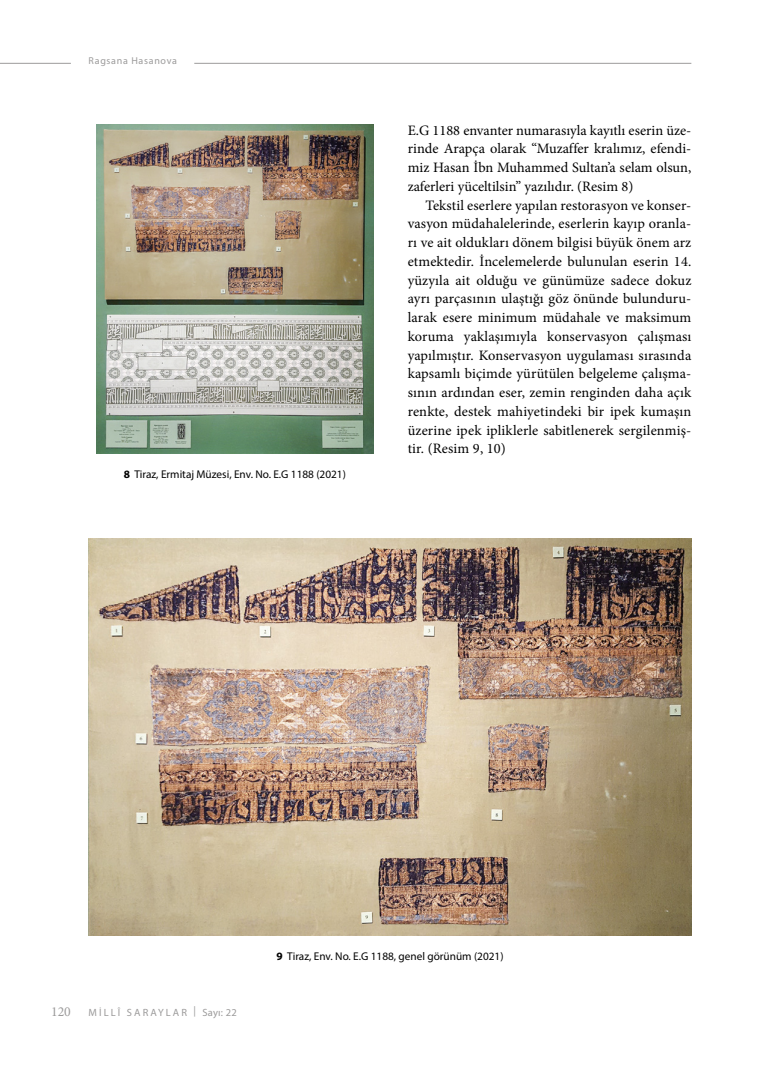
<style>
.page{position:relative;width:780px;height:1081px;background:#fff}
.page>*{position:absolute;margin:0;border:0;box-sizing:border-box;transform-origin:0 0}
.t1{font:14.38px/18.8px "Minion Pro";letter-spacing:.005em;color:#000;text-align:justify}
.t2{font:13.75px "Minion Pro";color:#9c9b9b}
.t3{font:11.25px "Myriad Pro";color:#000}
.t4{font:10.5px "Myriad Pro";letter-spacing:.2em;color:#9c9b9b}
.t5{font:10px "Myriad Pro";letter-spacing:.07em;color:#9c9b9b}
.s1{font-weight:700}
</style>
<div class="page">
<hr style="left:194px;top:63px;width:497px;height:1px;background:#9c9b9b">
<hr style="left:0;top:63px;width:71px;height:1px;background:#9c9b9b">
<img style="left:97px;top:124px;width:276px;height:329px">
<img style="left:89px;top:538px;width:602px;height:398px">
<p class="t5" style="left:89px;top:54px;width:90px">Ragsana Hasanova</p>
<p class="t3" style="left:124px;top:467px;width:223px"><span class="s1">8</span> Tiraz, Ermitaj Müzesi, Env. No. E.G 1188 (2021)</p>
<p class="t1" style="left:407px;top:121px;width:285px">E.G 1188 envanter numarasıyla kayıtlı eserin üze&shy;rinde Arapça olarak “Muzaffer kralımız, efendi&shy;miz Hasan İbn Muhammed Sultan’a selam olsun, zaferleri yüceltilsin” yazılıdır. (Resim 8)</p>
<p class="t1" style="left:407px;top:196px;width:285px;text-indent:18px">Tekstil eserlere yapılan restorasyon ve konser&shy;vasyon müdahalelerinde, eserlerin kayıp oranla&shy;rı ve ait oldukları dönem bilgisi büyük önem arz etmektedir. İncelemelerde bulunulan eserin 14. yüzyıla ait olduğu ve günümüze sadece dokuz ayrı parçasının ulaştığı göz önünde bulunduru&shy;larak esere minimum müdahale ve maksimum koruma yaklaşımıyla konservasyon çalışması yapılmıştır. Konservasyon uygulaması sırasında kapsamlı biçimde yürütülen belgeleme çalışma&shy;sının ardından eser, zemin renginden daha açık renkte, destek mahiyetindeki bir ipek kumaşın üzerine ipek ipliklerle sabitlenerek sergilenmiş&shy;tir. (Resim 9, 10)</p>
<p class="t2" style="left:51px;top:1003px;width:21px">120</p>
<p class="t4" style="left:89px;top:1006px;width:150px">MİLLÎ SARAYLAR | Sayı: 22</p>
<p class="t3" style="left:276px;top:950px;width:228px"><span class="s1">9</span> Tiraz, Env. No. E.G 1188, genel görünüm (2021)</p>
</div>
